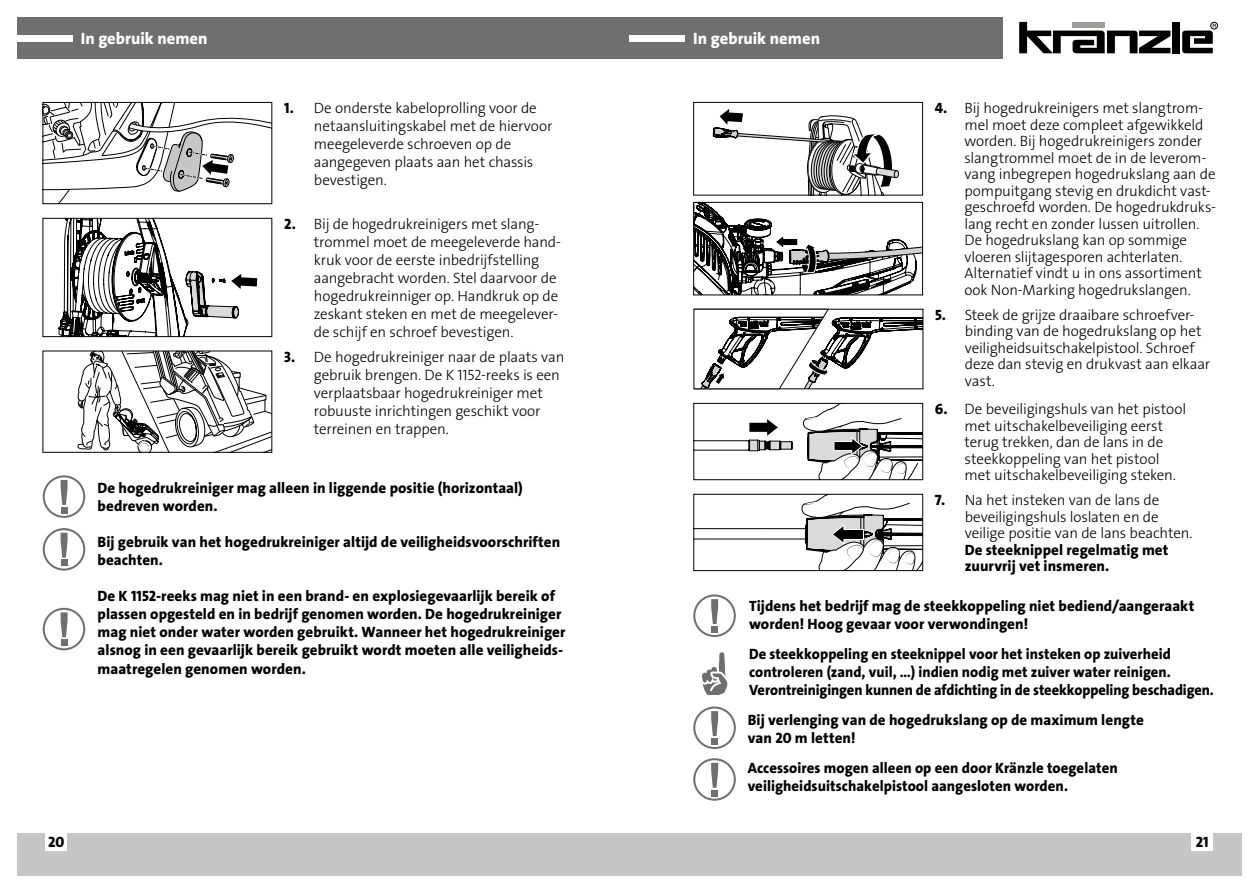
<style>
.page{position:relative;width:1259px;height:893px;background:#fff}
.page>*{position:absolute;margin:0;border:0;box-sizing:border-box;transform-origin:0 0}
.t1{font:16.5px "The Sans LP8 Ex Bld";color:#fff}
.t2{font:15px/16.5px "The Sans LP3 Lig";letter-spacing:-.01em;color:#000}
.t3{font:15px/18px "The Sans LP8 Ex Bld";letter-spacing:.005em;color:#000}
.s1{font-family:"The Sans LP8 Ex Bld"}
</style>
<div class="page">
<div style="left:629px;top:833px;width:613px;height:43px;background:#c6c6c6"></div>
<div style="left:17px;top:833px;width:612px;height:43px;background:#c6c6c6"></div>
<div style="left:1191px;top:833px;width:22px;height:18px;background:#fff"></div>
<div style="left:46px;top:833px;width:21px;height:18px;background:#fff"></div>
<div style="left:17px;top:17px;width:985px;height:41px;background:#706f6f"></div>
<div style="left:17px;top:35px;width:55px;height:6px;background:#fff"></div>
<div style="left:629px;top:35px;width:56px;height:6px;background:#fff"></div>
<svg style="left:1019px;top:22px;width:151px;height:31px"></svg>
<div style="left:1172px;top:22px;width:7px;height:31px;background:#000"></div>
<div style="left:1210px;top:22px;width:7px;height:7px;border:1px solid #000;border-radius:50%"></div>
<svg style="left:1182px;top:24px;width:34px;height:29px"></svg>
<svg style="left:45px;top:104px;width:225px;height:98px"></svg>
<div style="left:43px;top:102px;width:229px;height:102px;border:1px solid #000"></div>
<svg style="left:78px;top:353px;width:192px;height:98px"></svg>
<div style="left:43px;top:351px;width:229px;height:102px;border:1px solid #000"></div>
<svg style="left:43px;top:528px;width:42px;height:43px"></svg>
<svg style="left:43px;top:475px;width:42px;height:43px"></svg>
<svg style="left:43px;top:608px;width:42px;height:42px"></svg>
<div style="left:61px;top:639px;width:6px;height:7px;background:#706f6f"></div>
<svg style="left:693px;top:594px;width:43px;height:43px"></svg>
<div style="left:711px;top:626px;width:7px;height:6px;background:#706f6f"></div>
<svg style="left:693px;top:758px;width:43px;height:43px"></svg>
<div style="left:711px;top:790px;width:7px;height:6px;background:#706f6f"></div>
<svg style="left:693px;top:706px;width:43px;height:43px"></svg>
<div style="left:711px;top:738px;width:7px;height:7px;background:#706f6f"></div>
<svg style="left:702px;top:652px;width:26px;height:43px"></svg>
<svg style="left:693px;top:493px;width:230px;height:78px"></svg>
<svg style="left:693px;top:403px;width:230px;height:77px"></svg>
<svg style="left:693px;top:308px;width:230px;height:82px"></svg>
<svg style="left:693px;top:102px;width:230px;height:94px"></svg>
<svg style="left:693px;top:202px;width:230px;height:94px"></svg>
<svg style="left:58px;top:220px;width:200px;height:115px"></svg>
<div style="left:43px;top:218px;width:229px;height:119px;border:1px solid #000"></div>
<p class="t1" style="left:81px;top:28px;width:128px">In gebruik nemen</p>
<p class="t1" style="left:693px;top:28px;width:128px">In gebruik nemen</p>
<p class="t2" style="left:314px;top:99px;width:240px;line-height:18px;text-indent:-30px"><span class="s1">1.</span> De onderste kabeloprolling voor de netaansluitingskabel met de hiervoor meegeleverde schroeven op de aangegeven plaats aan het chassis bevestigen.</p>
<p class="t2" style="left:314px;top:215px;width:249px;line-height:18px;text-indent:-30px"><span class="s1">2.</span> Bij de hogedrukreinigers met slang&shy;trommel moet de meegeleverde hand&shy;kruk voor de eerste inbedrijfstelling aangebracht worden. Stel daarvoor de hogedrukreinniger op. Handkruk op de zeskant steken en met de meegelever&shy;de schijf en schroef bevestigen.</p>
<p class="t2" style="left:314px;top:348px;width:252px;line-height:18px;text-indent:-30px"><span class="s1">3.</span> De hogedrukreiniger naar de plaats van gebruik brengen. De K 1152-reeks is een verplaatsbaar hogedrukreiniger met robuuste inrichtingen geschikt voor terreinen en trappen.</p>
<p class="t3" style="left:98px;top:479px;width:427px">De hogedrukreiniger mag alleen in liggende positie (horizontaal) bedreven worden.</p>
<p class="t3" style="left:98px;top:533px;width:464px">Bij gebruik van het hogedrukreiniger altijd de veiligheidsvoorschriften beachten.</p>
<p class="t3" style="left:98px;top:587px;width:469px">De K 1152-reeks mag niet in een brand- en explosiegevaarlijk bereik of plassen opgesteld en in bedrijf genomen worden. De hogedrukreiniger mag niet onder water worden gebruikt. Wanneer het hogedrukreiniger alsnog in een gevaarlijk bereik gebruikt wordt moeten alle veiligheids&shy;maatregelen genomen worden.</p>
<p class="t2" style="left:964px;top:100px;width:253px;text-indent:-30px"><span class="s1">4.</span> Bij hogedrukreinigers met slangtrom&shy;mel moet deze compleet afgewikkeld worden. Bij hogedrukreinigers zonder slangtrommel moet de in de leverom&shy;vang inbegrepen hogedrukslang aan de pompuitgang stevig en drukdicht vast&shy;geschroefd worden. De hogedrukdruks&shy;lang recht en zonder lussen uitrollen.<br>De hogedrukslang kan op sommige vloeren slijtagesporen achterlaten.<br>Alternatief vindt u in ons assortiment ook Non-Marking hogedrukslangen.</p>
<p class="t2" style="left:964px;top:307px;width:247px;text-indent:-30px"><span class="s1">5.</span> Steek de grijze draaibare schroefver&shy;binding van de hogedrukslang op het veiligheidsuitschakelpistool. Schroef deze dan stevig en drukvast aan elkaar vast.</p>
<p class="t2" style="left:964px;top:401px;width:223px;text-indent:-30px"><span class="s1">6.</span> De beveiligingshuls van het pistool met uitschakelbeveiliging eerst terug trekken, dan de lans in de steekkoppeling van het pistool met uitschakelbeveiliging steken.</p>
<p class="t2" style="left:964px;top:492px;width:229px;text-indent:-30px"><span class="s1">7.</span> Na het insteken van de lans de beveiligingshuls loslaten en de veilige positie van de lans beachten.</p>
<p class="t3" style="left:964px;top:541px;width:205px;line-height:16.5px">De steeknippel regelmatig met zuurvrij vet insmeren.</p>
<p class="t3" style="left:749px;top:597px;width:447px">Tijdens het bedrijf mag de steekkoppeling niet bediend/aangeraakt worden! Hoog gevaar voor verwondingen!</p>
<p class="t3" style="left:749px;top:645px;width:466px">De steekkoppeling en steeknippel voor het insteken op zuiverheid controleren (zand, vuil, ...) indien nodig met zuiver water reinigen.<br>Verontreinigingen kunnen de afdichting in de steekkoppeling beschadigen.</p>
<p class="t3" style="left:748px;top:711px;width:397px">Bij verlenging van de hogedrukslang op de maximum lengte van 20 m letten!</p>
<p class="t3" style="left:748px;top:759px;width:371px">Accessoires mogen alleen op een door Kränzle toegelaten veiligheidsuitschakelpistool aangesloten worden.</p>
<p class="t3" style="left:48px;top:833px;width:18px">20</p>
<p class="t3" style="left:1196px;top:833px;width:14px">21</p>
</div>
